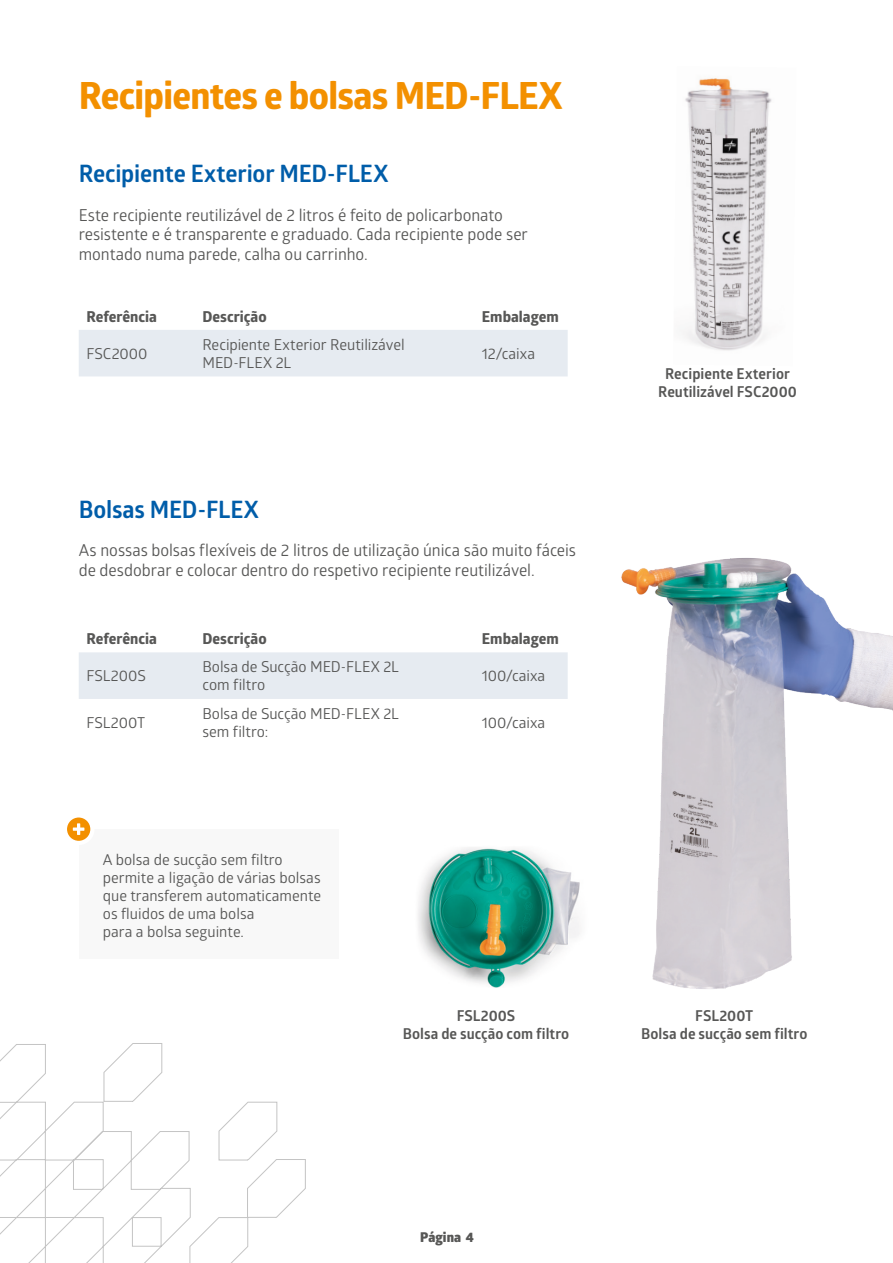
<style>
.page{position:relative;width:893px;height:1263px;background:#fff}
.page>*{position:absolute;margin:0;border:0;box-sizing:border-box;transform-origin:0 0}
.MEDLINE_-_Headline__L{font:700 37.5px "Globerx";letter-spacing:-.02em;color:#f39000}
.MEDLINE_-_Body_-_bullet{font:700 24px "Glober";letter-spacing:-.005em;color:#005da9}
.MEDLINE_-_Body_-_bullet-2{font:16.5px/19.5px "Glober";letter-spacing:-.005em;color:#575756}
.MEDLINE_-_Body{font:15px/18px "Glober";color:#575756}
.MEDLINE_-_Body_-_bullet-3{font:700 15px/18px "Glober";letter-spacing:.005em;color:#575756;text-align:center}
.Table_Heads{font:700 15px "Globerx";color:#575756}
.t1{font:800 13.5px "Glober";letter-spacing:.005em;color:#575756}
</style>
<div class="page">
<div style="left:79px;top:330px;width:489px;height:46px;background:#e6ebf1"></div>
<div style="left:79px;top:652px;width:478px;height:47px;background:#e6ebf1"></div>
<img style="left:683px;top:78px;width:89px;height:273px">
<div style="left:79px;top:829px;width:259px;height:130px;background:#f8f8f8"></div>
<svg style="left:65px;top:815px;width:27px;height:28px"></svg>
<div style="left:63px;top:813px;width:32px;height:32px;border:4px solid #fff;border-radius:50%"></div>
<svg style="left:77px;top:823px;width:3px;height:12px"></svg>
<svg style="left:73px;top:827px;width:11px;height:4px"></svg>
<svg style="left:0;top:1043px;width:306px;height:220px"></svg>
<img style="left:557px;top:558px;width:336px;height:431px">
<img style="left:418px;top:845px;width:188px;height:144px">
<p class="MEDLINE_-_Headline__L" style="left:79px;top:68px;width:485px">Recipientes e bolsas MED-FLEX</p>
<p class="MEDLINE_-_Body_-_bullet" style="left:79px;top:157px;width:311px">Recipiente Exterior MED-FLEX</p>
<p class="MEDLINE_-_Body_-_bullet-2" style="left:79px;top:204px;width:451px">Este recipiente reutilizável de 2 litros é feito de policarbonato resistente e é transparente e graduado. Cada recipiente pode ser montado numa parede, calha ou carrinho.</p>
<p class="Table_Heads" style="left:87px;top:306px;width:72px">Referência</p>
<p class="Table_Heads" style="left:203px;top:306px;width:66px">Descrição</p>
<p class="Table_Heads" style="left:482px;top:306px;width:78px">Embalagem</p>
<p class="MEDLINE_-_Body" style="left:87px;top:344px;width:63px">FSC2000</p>
<p class="MEDLINE_-_Body" style="left:203px;top:335px;width:204px">Recipiente Exterior Reutilizável<br>MED-FLEX 2L</p>
<p class="MEDLINE_-_Body" style="left:482px;top:344px;width:55px">12/caixa</p>
<p class="MEDLINE_-_Body_-_bullet" style="left:79px;top:493px;width:182px">Bolsas MED-FLEX</p>
<p class="MEDLINE_-_Body_-_bullet-2" style="left:79px;top:540px;width:499px">As nossas bolsas flexíveis de 2 litros de utilização única são muito fáceis de desdobrar e colocar dentro do respetivo recipiente reutilizável.</p>
<p class="Table_Heads" style="left:87px;top:628px;width:72px">Referência</p>
<p class="Table_Heads" style="left:203px;top:628px;width:66px">Descrição</p>
<p class="Table_Heads" style="left:482px;top:628px;width:78px">Embalagem</p>
<p class="MEDLINE_-_Body" style="left:87px;top:666px;width:61px">FSL200S</p>
<p class="MEDLINE_-_Body" style="left:203px;top:657px;width:198px">Bolsa de Sucção MED-FLEX 2L com filtro</p>
<p class="MEDLINE_-_Body" style="left:482px;top:666px;width:65px">100/caixa</p>
<p class="MEDLINE_-_Body" style="left:87px;top:713px;width:60px">FSL200T</p>
<p class="MEDLINE_-_Body" style="left:203px;top:704px;width:198px">Bolsa de Sucção MED-FLEX 2L sem filtro:</p>
<p class="MEDLINE_-_Body" style="left:482px;top:713px;width:65px">100/caixa</p>
<p class="MEDLINE_-_Body" style="left:103px;top:850px;width:220px">A bolsa de sucção sem filtro permite a ligação de várias bolsas que transferem automaticamente os fluidos de uma bolsa<br>para a bolsa seguinte.</p>
<p class="MEDLINE_-_Body_-_bullet-3" style="left:403px;top:1006px;width:168px">FSL200S<br>Bolsa de sucção com filtro</p>
<p class="MEDLINE_-_Body_-_bullet-3" style="left:658px;top:364px;width:140px">Recipiente Exterior<br>Reutilizável FSC2000</p>
<p class="MEDLINE_-_Body_-_bullet-3" style="left:641px;top:1006px;width:168px">FSL200T<br>Bolsa de sucção sem filtro</p>
<p class="t1" style="left:420px;top:1227px;width:55px">Página 4</p>
</div>
